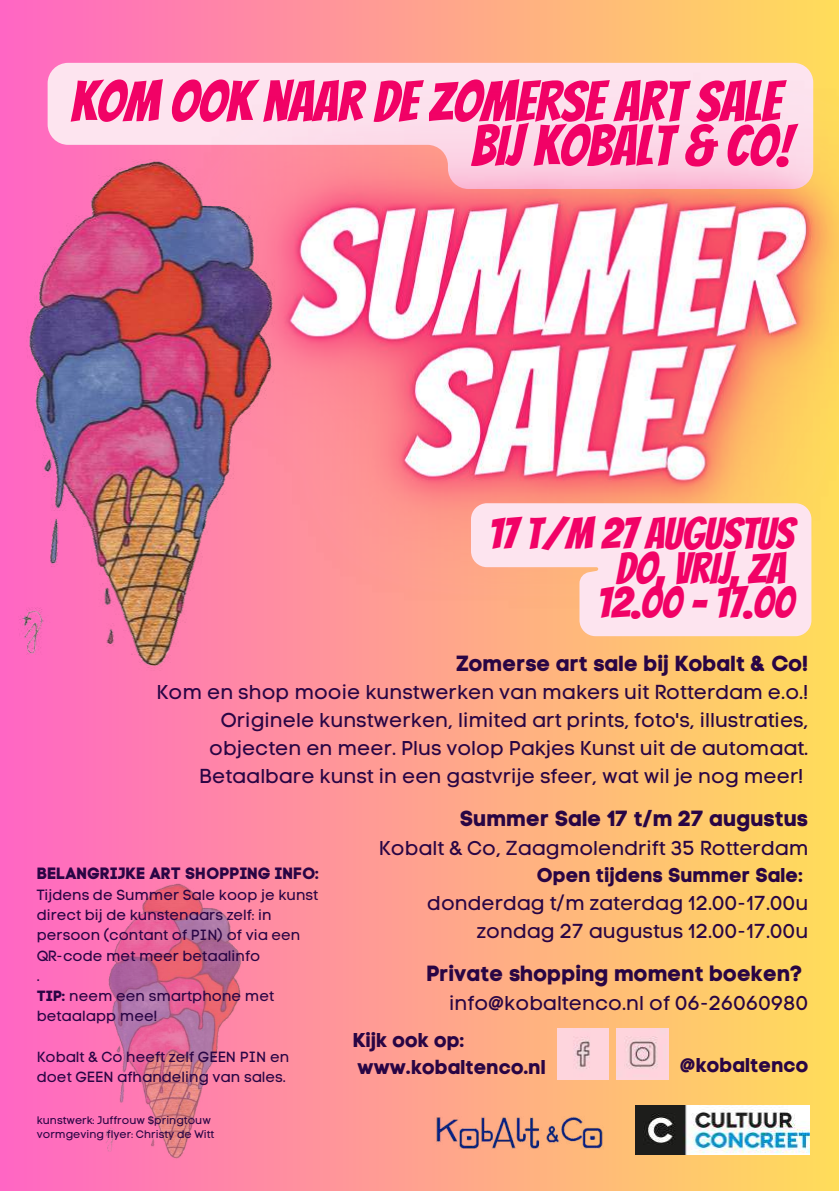
<style>
.page{position:relative;width:839px;height:1191px;background:#fff}
.page>*{position:absolute;margin:0;border:0;box-sizing:border-box;transform-origin:0 0}
.t1{font:56.4px/44.2px "Bangers";color:#f10266;text-align:right}
.t2{font:43.6px/34.4px "Bangers";color:#f10266;text-align:right}
.t3{font:21.8px "Code Pro Bold LC";color:#290544}
.t4{font:20px/27.8px "Code Pro Normal LC";color:#290544;text-align:right}
.t5{font:20px/27px "Code Pro Bold LC";color:#290544}
.t6{font:16.4px "Code Pro Bold LC";color:#290544}
.t7{font:14.6px/20.2px "Code Pro Normal LC";color:#290544}
.t8{font:11px/14.6px "Code Pro Normal LC";color:#290544}
.s1{font-family:"Code Pro Bold LC"}
</style>
<div class="page">
<div style="left:0;top:0;width:838px;height:1191px;background:linear-gradient(to right,#ff66c4,#ffdd5a)"></div>
<img style="left:635px;top:1105px;width:174px;height:50px">
<img style="left:557px;top:1028px;width:51px;height:51px">
<img style="left:617px;top:1028px;width:51px;height:51px">
<img style="left:0;top:127px;width:52px;height:575px">
<img style="left:64px;top:866px;width:220px;height:312px">
<img style="left:52px;top:0;width:786px;height:743px">
<svg style="left:471px;top:503px;width:340px;height:133px;background:#fddadb"></svg>
<img style="left:429px;top:1107px;width:180px;height:54px">
<h1 class="t1" style="left:70px;top:80px;width:722px">KOM OOK NAAR DE ZOMERSE ART SALE<br>BIJ KOBALT &amp; CO!</h1>
<h2 class="t2" style="left:488px;top:517px;width:307px">17 T/M 27 AUGUSTUS<br>DO, VRIJ, ZA<br>12.00 - 17.00</h2>
<p class="t3" style="left:456px;top:650px;width:354px">Zomerse art sale bij Kobalt &amp; Co!</p>
<p class="t4" style="left:157px;top:678px;width:653px">Kom en shop mooie kunstwerken van makers uit Rotterdam e.o.!<br>Originele kunstwerken, limited art prints, foto's, illustraties, objecten en meer. Plus volop Pakjes Kunst uit de automaat.<br>Betaalbare kunst in een gastvrije sfeer, wat wil je nog meer!</p>
<p class="t3" style="left:460px;top:805px;width:350px">Summer Sale 17 t/m 27 augustus</p>
<p class="t4" style="left:379px;top:834px;width:431px">Kobalt &amp; Co, Zaagmolendrift 35 Rotterdam</p>
<p class="t5" style="left:536px;top:862px;width:268px">Open tijdens Summer Sale:</p>
<p class="t4" style="left:427px;top:889px;width:382px">donderdag t/m zaterdag 12.00-17.00u zondag 27 augustus 12.00-17.00u</p>
<p class="t3" style="left:426px;top:961px;width:378px">Private shopping moment boeken?</p>
<p class="t4" style="left:449px;top:989px;width:361px">info@kobaltenco.nl of 06-26060980</p>
<p class="t6" style="left:37px;top:863px;width:284px">BELANGRIJKE ART SHOPPING INFO:</p>
<p class="t7" style="left:37px;top:885px;width:283px">Tijdens de Summer Sale koop je kunst direct bij de kunstenaars zelf: in persoon (contant of PIN) of via een<br>QR-code met meer betaalinfo<br>.<br><span class="s1">TIP:</span> neem een smartphone met betaalapp mee!</p>
<p class="t7" style="left:37px;top:1046px;width:254px">Kobalt &amp; Co heeft zelf GEEN PIN en doet GEEN afhandeling van sales.</p>
<p class="t5" style="left:353px;top:1027px;width:195px">Kijk ook op: www.kobaltenco.nl</p>
<p class="t5" style="left:680px;top:1051px;width:130px">@kobaltenco</p>
<p class="t8" style="left:37px;top:1112px;width:179px">kunstwerk: Juffrouw Springtouw vormgeving flyer: Christy de Witt</p>
</div>
